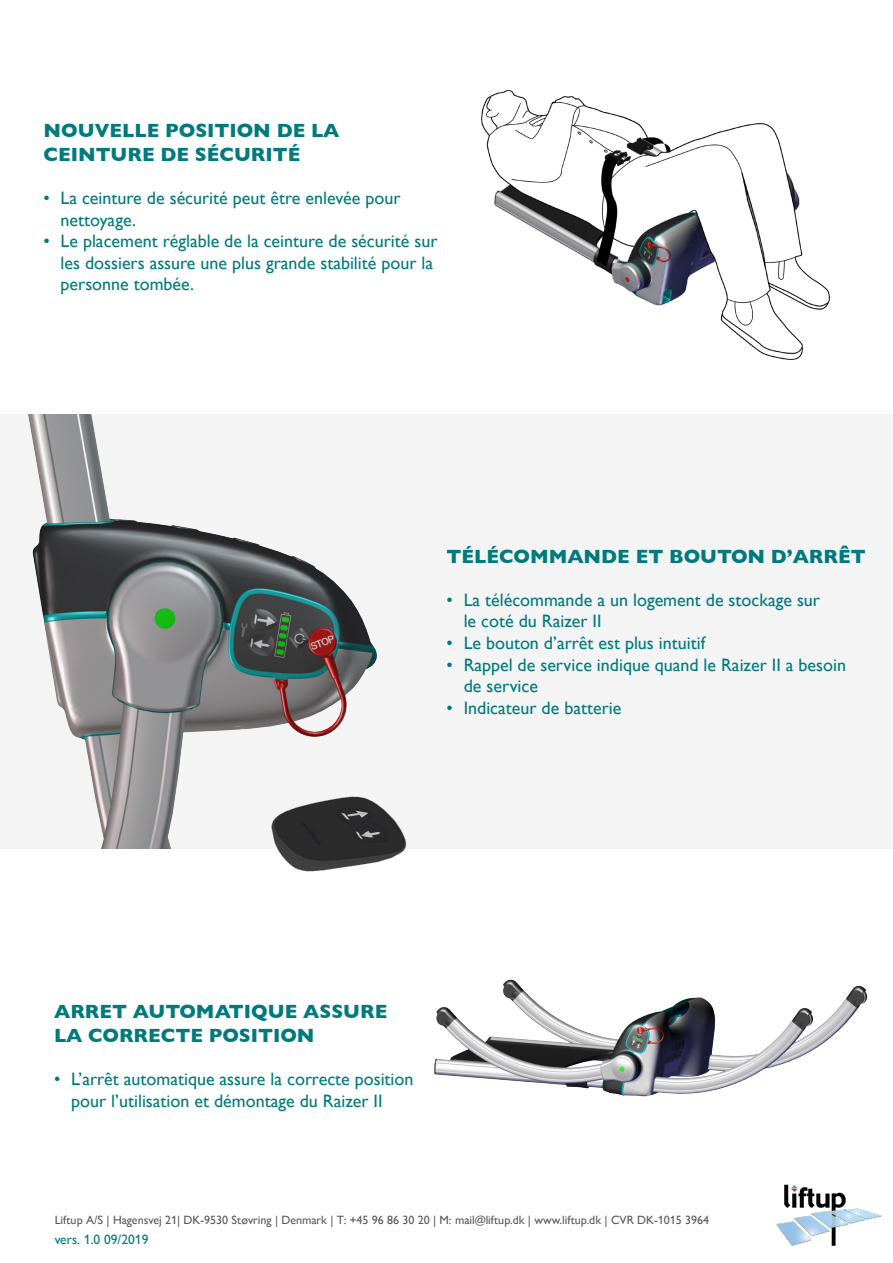
<style>
.page{position:relative;width:893px;height:1263px;background:#fff}
.page>*{position:absolute;margin:0;border:0;box-sizing:border-box;transform-origin:0 0}
.t1{font:700 19.5px/23.4px "Gill Sans";color:#007a7c}
.t2{font:18px/21.6px "Gill Sans";color:#007a7c}
.t3{font:13.5px "Gill Sans Nova";color:#007a7c}
.t4{font:12px "Gill Sans Nova";color:#57585a}
</style>
<div class="page">
<div style="left:0;top:414px;width:893px;height:434px;background:#f4f4f4"></div>
<img style="left:776px;top:1184px;width:106px;height:62px">
<img style="left:481px;top:90px;width:349px;height:270px">
<img style="left:28px;top:414px;width:349px;height:434px">
<img style="left:434px;top:848px;width:446px;height:249px">
<img style="left:244px;top:755px;width:197px;height:148px">
<p class="t1" style="left:44px;top:119px;width:297px">NOUVELLE POSITION DE LA<br>CEINTURE DE SÉCURITÉ</p>
<p class="t2" style="left:61px;top:187px;width:342px;text-indent:-17px">• La ceinture de sécurité peut être enlevée pour nettoyage.</p>
<p class="t2" style="left:61px;top:230px;width:378px;text-indent:-17px">• Le placement réglable de la ceinture de sécurité sur les dossiers assure une plus grande stabilité pour la personne tombée.</p>
<p class="t1" style="left:447px;top:544px;width:421px">TÉLÉCOMMANDE ET BOUTON D’ARRÊT</p>
<p class="t2" style="left:464px;top:589px;width:358px;text-indent:-17px">• La télécommande a un logement de stockage sur le coté du Raizer II</p>
<p class="t2" style="left:447px;top:632px;width:260px">• Le bouton d’arrêt est plus intuitif</p>
<p class="t2" style="left:464px;top:653px;width:384px;text-indent:-17px">• Rappel de service indique quand le Raizer II a besoin de service</p>
<p class="t2" style="left:447px;top:697px;width:176px">• Indicateur de batterie</p>
<p class="t1" style="left:54px;top:999px;width:335px">ARRET AUTOMATIQUE ASSURE<br>LA CORRECTE POSITION</p>
<p class="t2" style="left:71px;top:1068px;width:344px;text-indent:-17px">• L’arrêt automatique assure la correcte position pour l’utilisation et démontage du Raizer II</p>
<p class="t4" style="left:55px;top:1213px;width:656px">Liftup A/S | Hagensvej 21| DK-9530 Støvring | Denmark | T: +45 96 86 30 20 | M: mail@liftup.dk | www.liftup.dk | CVR DK-1015 3964</p>
<p class="t3" style="left:55px;top:1232px;width:95px">vers. 1.0 09/2019</p>
</div>
